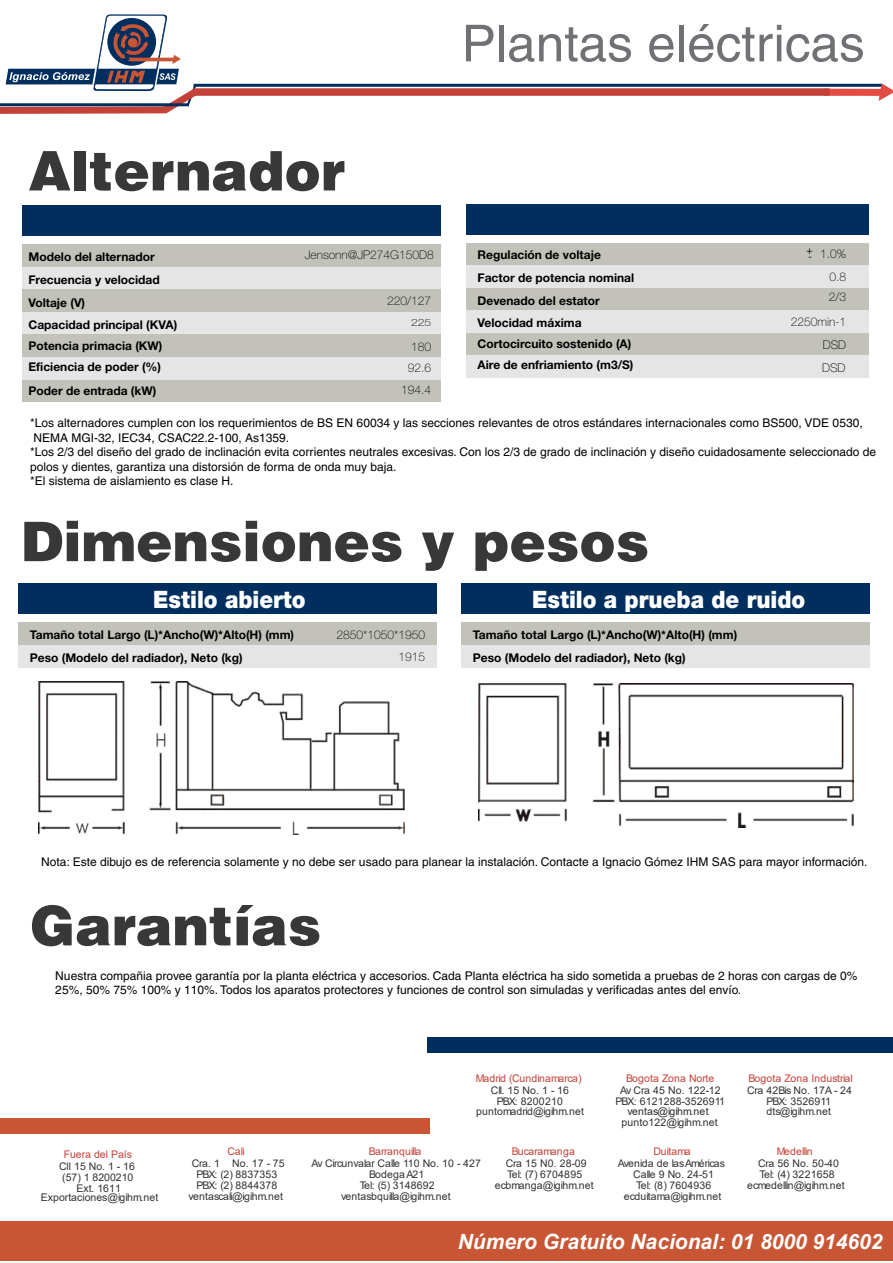
<style>
.page{position:relative;width:893px;height:1263px;background:#fff}
.page>*{position:absolute;margin:0;border:0;box-sizing:border-box;transform-origin:0 0}
.t1{font:900 54.6px "Helvetica";color:#383838}
.t2{font:50.85px "Helvetica";color:#717175}
.t3{font:900 24px "Helvetica Neue";color:#fff;scale:.91 1}
.t4{font:italic 700 21px "Arial";color:#fff}
.t5{font:12px/14.4px "Helvetica";color:#000}
.t6{font:700 12px/22.6px "Helvetica Neue";color:#000}
.t7{font:100 12px/22.5px "Helvetica Neue";color:#000;text-align:right}
.t8{font:10.5px/10.8px "Arial";letter-spacing:.015em;color:#323131;text-align:center}
.t9{font:10.5px "Arial";letter-spacing:.005em;color:#c44138}
.t10{font:10.5px "Arial";letter-spacing:.015em;color:#2a2a2a}
.t11{font:10.5px "Arial";letter-spacing:-.045em;color:#c44138}
.t12{font:10.5px "Arial";letter-spacing:-.08em;color:#c44138}
.t13{font:10.5px "Myriad Pro";color:#000}
.t14{font:100 10.05px "Helvetica Neue";color:#000;scale:1.19 1}
</style>
<div class="page">
<div style="left:462px;top:583px;width:408px;height:30px;background:#002e5f"></div>
<div style="left:22px;top:206px;width:419px;height:30px;background:#002e5f"></div>
<div style="left:466px;top:204px;width:402px;height:30px;background:#002e5f"></div>
<div style="left:18px;top:583px;width:418px;height:30px;background:#002e5f"></div>
<div style="left:462px;top:622px;width:408px;height:23px;background:#c2c2bb"></div>
<div style="left:462px;top:645px;width:408px;height:22px;background:#e5e5e5"></div>
<hr style="left:194px;top:84px;width:688px;height:3px;background:#002e5f">
<svg style="left:824px;top:83px;width:69px;height:18px"></svg>
<svg style="left:0;top:14px;width:446px;height:100px"></svg>
<hr style="left:0;top:103px;width:189px;height:3px;background:#002e5f">
<div style="left:194px;top:88px;width:636px;height:8px;background:#c44138"></div>
<div style="left:22px;top:244px;width:419px;height:23px;background:#c2c2bb"></div>
<div style="left:22px;top:267px;width:419px;height:22px;background:#e5e5e5"></div>
<div style="left:22px;top:289px;width:419px;height:23px;background:#c2c2bb"></div>
<div style="left:22px;top:312px;width:419px;height:22px;background:#e5e5e5"></div>
<div style="left:22px;top:334px;width:419px;height:23px;background:#c2c2bb"></div>
<div style="left:22px;top:379px;width:419px;height:23px;background:#c2c2bb"></div>
<div style="left:22px;top:357px;width:419px;height:22px;background:#e5e5e5"></div>
<div style="left:466px;top:243px;width:402px;height:22px;background:#c2c2bb"></div>
<div style="left:466px;top:265px;width:402px;height:23px;background:#e5e5e5"></div>
<div style="left:466px;top:288px;width:402px;height:22px;background:#c2c2bb"></div>
<div style="left:466px;top:310px;width:402px;height:23px;background:#e5e5e5"></div>
<div style="left:466px;top:333px;width:402px;height:22px;background:#c2c2bb"></div>
<div style="left:466px;top:355px;width:402px;height:23px;background:#e5e5e5"></div>
<div style="left:18px;top:622px;width:418px;height:23px;background:#c2c2bb"></div>
<div style="left:18px;top:645px;width:418px;height:22px;background:#e5e5e5"></div>
<img style="left:39px;top:681px;width:366px;height:153px">
<img style="left:478px;top:683px;width:375px;height:144px">
<div style="left:0;top:1221px;width:893px;height:39px;background:#c85634"></div>
<div style="left:427px;top:1037px;width:466px;height:16px;background:#002e5f"></div>
<div style="left:0;top:1118px;width:429px;height:15px;background:#c85634"></div>
<h1 class="t1" style="left:28px;top:135px;width:318px">Alternador</h1>
<h2 class="t2" style="left:462px;top:14px;width:405px">Plantas eléctricas</h2>
<p class="t6" style="left:28px;top:245px;width:133px">Modelo del alternador<br>Frecuencia y velocidad</p>
<p class="t6" style="left:28px;top:291px;width:150px;line-height:22px">Voltaje (V)<br>Capacidad principal (KVA)</p>
<p class="t6" style="left:28px;top:335px;width:135px;line-height:20.7px">Potencia primacia (KW)<br>Eficiencia de poder (%)</p>
<p class="t6" style="left:28px;top:379px;width:129px">Poder de entrada (kW)</p>
<p class="t7" style="left:305px;top:244px;width:130px">Jensonn@JP274G150D8</p>
<p class="t13" style="left:807px;top:244px;width:8px">+</p>
<p class="t13" style="left:808px;top:250px;width:5px">-</p>
<p class="t7" style="left:820px;top:242px;width:28px">1.0%</p>
<p class="t6" style="left:478px;top:243px;width:158px">Regulación de voltaje<br>Factor de potencia nominal<br>Devenado del estator<br>Velocidad máxima</p>
<p class="t6" style="left:478px;top:333px;width:157px;line-height:20.7px">Cortocircuito sostenido (A)<br>Aire de enfriamiento (m3/S)</p>
<p class="t7" style="left:829px;top:267px;width:19px;line-height:19.5px;text-align:left">0.8<br>2/3</p>
<p class="t7" style="left:791px;top:311px;width:57px">2250min-1<br>DSD</p>
<p class="t7" style="left:822px;top:356px;width:25px">DSD</p>
<p class="t7" style="left:387px;top:289px;width:46px">220/127</p>
<p class="t14" style="left:411px;top:316px;width:18px">225</p>
<p class="t7" style="left:408px;top:336px;width:25px;line-height:20.7px;text-align:left">180<br>92.6</p>
<p class="t7" style="left:401px;top:379px;width:32px">194.4</p>
<p class="t5" style="left:30px;top:416px;width:848px">*Los alternadores cumplen con los requerimientos de BS EN 60034 y las secciones relevantes de otros estándares internacionales como BS500, VDE 0530, NEMA MGI-32, IEC34, CSAC22.2-100, As1359.<br>*Los 2/3 del diseño del grado de inclinación evita corrientes neutrales excesivas. Con los 2/3 de grado de inclinación y diseño cuidadosamente seleccionado de polos y dientes, garantiza una distorsión de forma de onda muy baja.<br>*El sistema de aislamiento es clase H.</p>
<h1 class="t1" style="left:21px;top:506px;width:630px">Dimensiones y pesos</h1>
<h3 class="t3" style="left:153px;top:585px;width:169px">Estilo abierto</h3>
<h3 class="t3" style="left:532px;top:585px;width:302px">Estilo a prueba de ruido</h3>
<p class="t6" style="left:30px;top:623px;width:266px">Tamaño total Largo (L)*Ancho(W)*Alto(H) (mm)</p>
<p class="t6" style="left:473px;top:623px;width:266px">Tamaño total Largo (L)*Ancho(W)*Alto(H) (mm)</p>
<p class="t6" style="left:30px;top:646px;width:214px">Peso (Modelo del radiador), Neto (kg)</p>
<p class="t6" style="left:473px;top:646px;width:214px">Peso (Modelo del radiador), Neto (kg)</p>
<p class="t7" style="left:336px;top:623px;width:90px">2850*1050*1950<br>1915</p>
<p class="t5" style="left:41px;top:854px;width:828px">Nota: Este dibujo es de referencia solamente y no debe ser usado para planear la instalación. Contacte a Ignacio Gómez IHM SAS para mayor información.</p>
<h1 class="t1" style="left:30px;top:890px;width:293px">Garantías</h1>
<p class="t5" style="left:55px;top:968px;width:804px">Nuestra compañia provee garantía por la planta eléctrica y accesorios. Cada Planta eléctrica ha sido sometida a pruebas de 2 horas con cargas de 0%<br>25%, 50% 75% 100% y 110%. Todos los aparatos protectores y funciones de control son simuladas y verificadas antes del envío.</p>
<p class="t9" style="left:64px;top:1147px;width:70px">Fuera del País</p>
<p class="t8" style="left:59px;top:1161px;width:77px">Cll 15 No. 1 - 16 (57) 1 8200210<br>Ext. 1611</p>
<p class="t8" style="left:41px;top:1192px;width:119px">Exportaciones@igihm.net</p>
<p class="t9" style="left:227px;top:1144px;width:19px">Cali</p>
<p class="t8" style="left:189px;top:1158px;width:98px">Cra. 1 No. 17 - 75<br>PBX: (2) 8837353<br>PBX: (2) 8844378 ventascali@igihm.net</p>
<p class="t9" style="left:476px;top:1071px;width:107px">Madrid (Cundinamarca)</p>
<p class="t8" style="left:476px;top:1085px;width:110px">Cll. 15 No. 1 - 16<br>PBX: 8200210 puntomadrid@igihm.net</p>
<p class="t9" style="left:626px;top:1071px;width:90px">Bogota Zona Norte</p>
<p class="t10" style="left:627px;top:1104px;width:83px">ventas@igihm.net</p>
<p class="t8" style="left:616px;top:1085px;width:111px">Av Cra 45 No. 122-12<br>PBX: 6121288-3526911</p>
<p class="t8" style="left:622px;top:1116px;width:98px">punto122@igihm.net</p>
<p class="t9" style="left:748px;top:1071px;width:106px">Bogota Zona Industrial</p>
<p class="t8" style="left:747px;top:1085px;width:106px">Cra 42Bis No. 17A - 24<br>PBX: 3526911 dts@igihm.net</p>
<p class="t11" style="left:369px;top:1144px;width:54px">Barranquilla</p>
<p class="t9" style="left:512px;top:1144px;width:64px">Bucaramanga</p>
<p class="t9" style="left:653px;top:1144px;width:39px">Duitama</p>
<p class="t12" style="left:777px;top:1144px;width:37px">Medellin</p>
<p class="t8" style="left:311px;top:1158px;width:171px">Av Circunvalar Calle 110 No. 10 - 427<br>BodegaA21<br>Tel: (5) 3148692 ventasbquilla@igihm.net</p>
<p class="t8" style="left:495px;top:1158px;width:101px">Cra 15 N0. 28-09<br>Tel: (7) 6704895 ecbmanga@igihm.net</p>
<p class="t8" style="left:618px;top:1158px;width:109px">Avenida de lasAméricas<br>Calle 9 No. 24-51<br>Tel: (8) 7604936 ecduitama@igihm.net</p>
<p class="t8" style="left:747px;top:1158px;width:99px">Cra 56 No. 50-40<br>Tel: (4) 3221658 ecmedellin@igihm.net</p>
<h3 class="t4" style="left:458px;top:1228px;width:426px">Número Gratuito Nacional: 01 8000 914602</h3>
</div>
